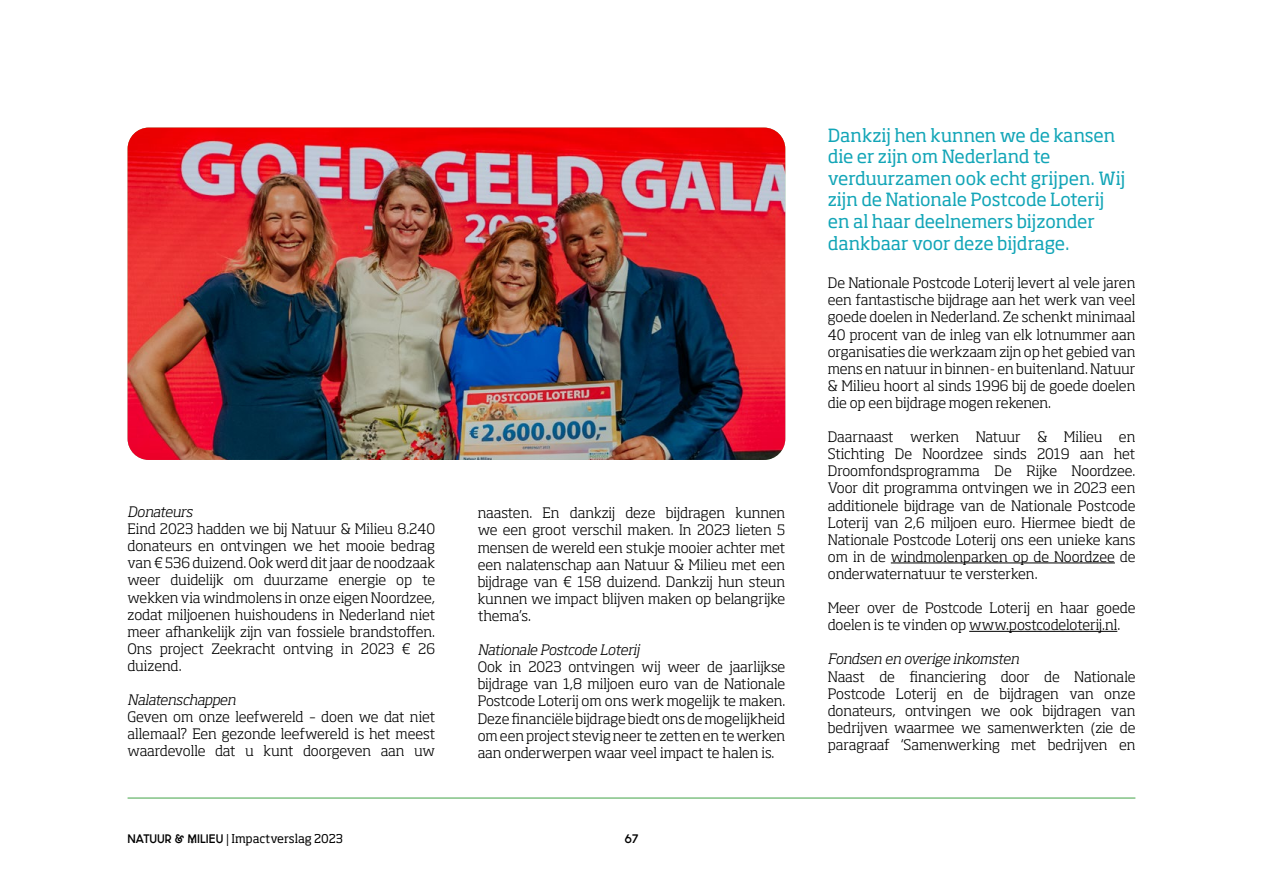
<style>
.page{position:relative;width:1263px;height:893px;background:#fff}
.page>*{position:absolute;margin:0;border:0;box-sizing:border-box;transform-origin:0 0}
.t1{font:18px/21.6px "Soho Std";color:#12a5b7}
.t2{font:300 14.25px/17.1px "Soho Std";letter-spacing:-.005em;color:#000;text-align:justify}
.t3{font:italic 300 14.25px "Soho Std";letter-spacing:-.01em;color:#000}
.t4{font:12px "Soho Std";color:#000}
.t5{font:12px "N&M Utrecht Bold";color:#000}
.s1{font-family:"N&M Utrecht Bold"}
</style>
<div class="page">
<hr style="left:128px;top:797px;width:1007px;height:2px;background:#81c285">
<img style="left:128px;top:128px;width:657px;height:332px">
<hr style="left:891px;top:563px;width:224px;height:1px;background:#000">
<hr style="left:969px;top:631px;width:148px;height:1px;background:#000">
<p class="t3" style="left:128px;top:503px;width:66px">Donateurs</p>
<p class="t2" style="left:128px;top:520px;width:309px">Eind 2023 hadden we bij Natuur &amp; Milieu 8.240 donateurs en ontvingen we het mooie bedrag van € 536 duizend. Ook werd dit jaar de noodzaak weer duidelijk om duurzame energie op te wekken via windmolens in onze eigen Noordzee, zodat miljoenen huishoudens in Nederland niet meer afhankelijk zijn van fossiele brandstoffen.<br>Ons project Zeekracht ontving in 2023 € 26 duizend.</p>
<p class="t3" style="left:128px;top:691px;width:110px">Nalatenschappen</p>
<p class="t2" style="left:128px;top:708px;width:309px">Geven om onze leefwereld – doen we dat niet allemaal? Een gezonde leefwereld is het meest waardevolle dat u kunt doorgeven aan uw</p>
<p class="t2" style="left:478px;top:504px;width:309px">naasten. En dankzij deze bijdragen kunnen we een groot verschil maken. In 2023 lieten 5 mensen de wereld een stukje mooier achter met een nalatenschap aan Natuur &amp; Milieu met een bijdrage van € 158 duizend. Dankzij hun steun kunnen we impact blijven maken op belangrijke thema’s.</p>
<p class="t3" style="left:478px;top:641px;width:163px">Nationale Postcode Loterij</p>
<p class="t2" style="left:478px;top:658px;width:309px">Ook in 2023 ontvingen wij weer de jaarlijkse bijdrage van 1,8 miljoen euro van de Nationale Postcode Loterij om ons werk mogelijk te maken.<br>Deze financiële bijdrage biedt ons de mogelijkheid om een project stevig neer te zetten en te werken aan onderwerpen waar veel impact te halen is.</p>
<p class="t4" style="left:128px;top:831px;width:217px"><span class="s1">NATUUR &amp; MILIEU |</span> Impactverslag 2023</p>
<p class="t5" style="left:624px;top:833px;width:15px">67</p>
<p class="t1" style="left:828px;top:124px;width:299px">Dankzij hen kunnen we de kansen die er zijn om Nederland te verduurzamen ook echt grijpen. Wij zijn de Nationale Postcode Loterij en al haar deelnemers bijzonder dankbaar voor deze bijdrage.</p>
<p class="t2" style="left:828px;top:274px;width:309px">De Nationale Postcode Loterij levert al vele jaren een fantastische bijdrage aan het werk van veel goede doelen in Nederland. Ze schenkt minimaal 40 procent van de inleg van elk lotnummer aan organisaties die werkzaam zijn op het gebied van mens en natuur in binnen- en buitenland. Natuur &amp; Milieu hoort al sinds 1996 bij de goede doelen die op een bijdrage mogen rekenen.</p>
<p class="t2" style="left:828px;top:428px;width:309px">Daarnaast werken Natuur &amp; Milieu en Stichting De Noordzee sinds 2019 aan het Droomfondsprogramma De Rijke Noordzee.<br>Voor dit programma ontvingen we in 2023 een additionele bijdrage van de Nationale Postcode Loterij van 2,6 miljoen euro. Hiermee biedt de Nationale Postcode Loterij ons een unieke kans om in de windmolenparken op de Noordzee de onderwaternatuur te versterken.</p>
<p class="t2" style="left:828px;top:599px;width:309px">Meer over de Postcode Loterij en haar goede doelen is te vinden op www.postcodeloterij.nl.</p>
<p class="t3" style="left:828px;top:650px;width:193px">Fondsen en overige inkomsten</p>
<p class="t2" style="left:828px;top:668px;width:309px">Naast de financiering door de Nationale Postcode Loterij en de bijdragen van onze donateurs, ontvingen we ook bijdragen van bedrijven waarmee we samenwerkten (zie de paragraaf ‘Samenwerking met bedrijven en</p>
</div>
